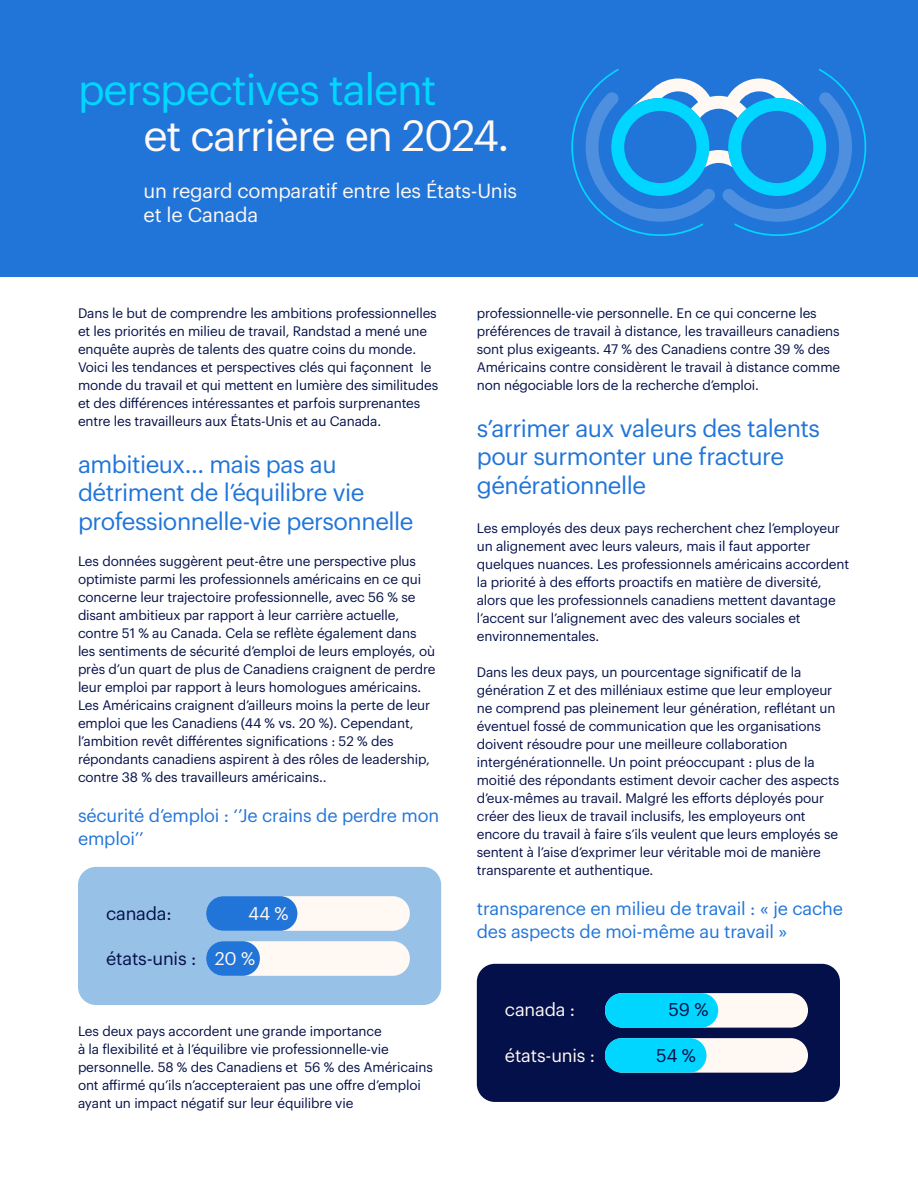
<style>
.page{position:relative;width:918px;height:1188px;background:#fff}
.page>*{position:absolute;margin:0;border:0;box-sizing:border-box;transform-origin:0 0}
.t1{font:42.75px "Graphik";letter-spacing:-.03em;color:#00d7ff}
.t2{font:42.75px "Graphik";letter-spacing:-.03em;color:#fff8f3}
.t3{font:24px/28.5px "Graphik";letter-spacing:-.02em;color:#2175d9}
.t4{font:19.95px/24.2px "Graphik";letter-spacing:-.01em;color:#fff8f3}
.t5{font:18px/22.5px "Graphik";letter-spacing:-.01em;color:#2175d9}
.t6{font:18px "Graphik";letter-spacing:-.01em;color:#041049}
.t7{font:18px "Graphik";letter-spacing:-.01em;color:#fff8f3}
.t8{font:13.5px/18px "Graphik";letter-spacing:-.01em;color:#041049}
.s1{color:#fff8f3}
</style>
<div class="page">
<div style="left:0;top:0;width:918px;height:276px;background:#2175d9"></div>
<svg style="left:571px;top:69px;width:296px;height:167px"></svg>
<div style="left:78px;top:867px;width:363px;height:138px;background:#97c1e7;border-radius:18px"></div>
<div style="left:206px;top:896px;width:204px;height:35px;background:#fff8f3;border-radius:17px"></div>
<div style="left:206px;top:896px;width:91px;height:35px;background:#2175d9;border-radius:17px"></div>
<div style="left:206px;top:941px;width:204px;height:35px;background:#fff8f3;border-radius:17px"></div>
<div style="left:206px;top:941px;width:54px;height:35px;background:#2175d9;border-radius:17px"></div>
<div style="left:477px;top:964px;width:363px;height:138px;background:#041049;border-radius:18px"></div>
<div style="left:605px;top:993px;width:203px;height:35px;background:#fff8f3;border-radius:17px"></div>
<div style="left:605px;top:993px;width:113px;height:35px;background:#00d6ff;border-radius:17px"></div>
<div style="left:605px;top:1038px;width:203px;height:35px;background:#fff8f3;border-radius:17px"></div>
<div style="left:605px;top:1038px;width:102px;height:35px;background:#00d6ff;border-radius:17px"></div>
<h1 class="t1" style="left:78px;top:57px;width:360px">perspectives talent</h1>
<h1 class="t2" style="left:144px;top:103px;width:367px">et carrière en 2024.</h1>
<h3 class="t4" style="left:144px;top:177px;width:375px">un regard comparatif entre les États-Unis et le Canada</h3>
<p class="t8" style="left:78px;top:303px;width:362px">Dans le but de comprendre les ambitions professionnelles et les priorités en milieu de travail, Randstad a mené une enquête auprès de talents des quatre coins du monde.<br>Voici les tendances et perspectives clés qui façonnent le monde du travail et qui mettent en lumière des similitudes et des différences intéressantes et parfois surprenantes entre les travailleurs aux États-Unis et au Canada.</p>
<h2 class="t3" style="left:78px;top:448px;width:337px">ambitieux... mais pas au détriment de l’équilibre vie professionnelle-vie personnelle</h2>
<p class="t8" style="left:78px;top:551px;width:359px">Les données suggèrent peut-être une perspective plus optimiste parmi les professionnels américains en ce qui concerne leur trajectoire professionnelle, avec 56 % se disant ambitieux par rapport à leur carrière actuelle, contre 51 % au Canada. Cela se reflète également dans les sentiments de sécurité d’emploi de leurs employés, où près d’un quart de plus de Canadiens craignent de perdre leur emploi par rapport à leurs homologues américains.<br>Les Américains craignent d’ailleurs moins la perte de leur emploi que les Canadiens (44 % vs. 20 %). Cependant, l’ambition revêt différentes significations : 52 % des répondants canadiens aspirent à des rôles de leadership, contre 38 % des travailleurs américains..</p>
<h3 class="t5" style="left:78px;top:803px;width:363px">sécurité d’emploi : ‘’Je crains de perdre mon emploi’’</h3>
<h3 class="t6" style="left:106px;top:900px;width:67px">canada:</h3>
<h3 class="t7" style="left:248px;top:900px;width:42px">44 %</h3>
<h3 class="t6" style="left:106px;top:945px;width:151px">états-unis : <span class="s1">20 %</span></h3>
<p class="t8" style="left:78px;top:1021px;width:356px">Les deux pays accordent une grande importance<br>à la flexibilité et à l’équilibre vie professionnelle-vie personnelle. 58 % des Canadiens et 56 % des Américains ont affirmé qu’ils n’accepteraient pas une offre d’emploi ayant un impact négatif sur leur équilibre vie</p>
<p class="t8" style="left:477px;top:303px;width:365px">professionnelle-vie personnelle. En ce qui concerne les préférences de travail à distance, les travailleurs canadiens sont plus exigeants. 47 % des Canadiens contre 39 % des Américains contre considèrent le travail à distance comme non négociable lors de la recherche d’emploi.</p>
<h2 class="t3" style="left:477px;top:412px;width:345px">s’arrimer aux valeurs des talents pour surmonter une fracture générationnelle</h2>
<p class="t8" style="left:477px;top:518px;width:374px">Les employés des deux pays recherchent chez l’employeur un alignement avec leurs valeurs, mais il faut apporter quelques nuances. Les professionnels américains accordent la priorité à des efforts proactifs en matière de diversité, alors que les professionnels canadiens mettent davantage l’accent sur l’alignement avec des valeurs sociales et environnementales.</p>
<p class="t8" style="left:477px;top:662px;width:364px">Dans les deux pays, un pourcentage significatif de la génération Z et des milléniaux estime que leur employeur ne comprend pas pleinement leur génération, reflétant un éventuel fossé de communication que les organisations doivent résoudre pour une meilleure collaboration intergénérationnelle. Un point préoccupant : plus de la moitié des répondants estiment devoir cacher des aspects d’eux-mêmes au travail. Malgré les efforts déployés pour créer des lieux de travail inclusifs, les employeurs ont encore du travail à faire s’ils veulent que leurs employés se sentent à l’aise d’exprimer leur véritable moi de manière transparente et authentique.</p>
<h3 class="t5" style="left:477px;top:896px;width:368px">transparence en milieu de travail : « je cache des aspects de moi-même au travail »</h3>
<h3 class="t7" style="left:505px;top:996px;width:72px">canada :</h3>
<h3 class="t6" style="left:669px;top:996px;width:41px">59 %</h3>
<h3 class="t7" style="left:505px;top:1041px;width:92px">états-unis :</h3>
<h3 class="t6" style="left:656px;top:1041px;width:41px">54 %</h3>
</div>
